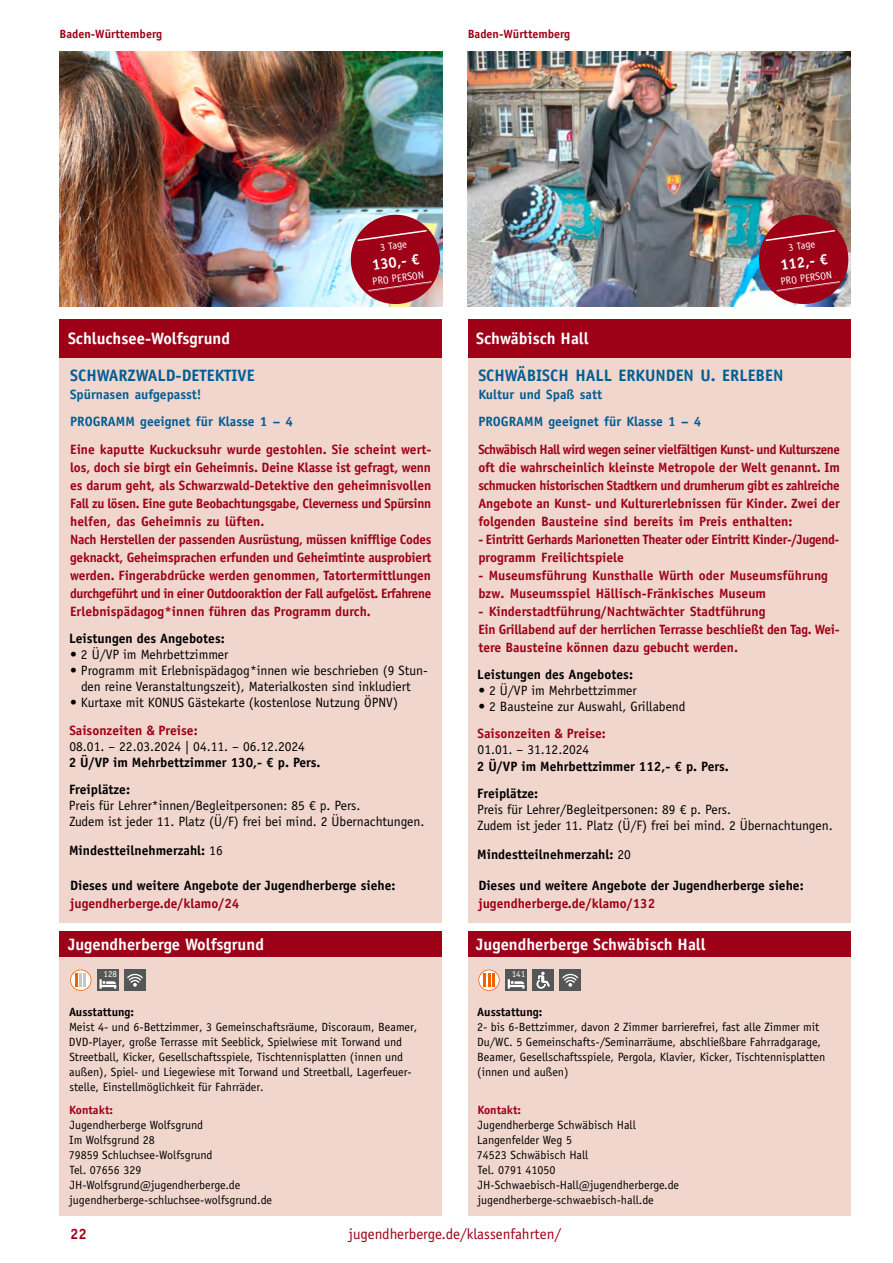
<style>
.page{position:relative;width:893px;height:1263px;background:#fff}
.page>*{position:absolute;margin:0;border:0;box-sizing:border-box;transform-origin:0 0}
.t1{font:700 16.5px "Officina Sans Std";color:#fff}
.t2{font:700 16.5px "Officina Sans Std";color:#005e94}
.t3{font:15px "Officina Sans Std";color:#9e0117}
.t4{font:700 15px "Officina Sans Std";color:#fff}
.t5{font:700 15px "Officina Sans Std";color:#9e0117}
.t6{font:700 13.5px/18px "Officina Sans Std";letter-spacing:-.005em;color:#9e0117}
.t7{font:13.5px/16.2px "Officina Sans Std";color:#000}
.t8{font:700 13.5px "Officina Sans Std";color:#000}
.t9{font:700 13.5px/26.7px "Officina Sans Std";color:#005e94}
.t10{font:700 13.5px/18px "Officina Sans Std";letter-spacing:-.03em;color:#9e0117}
.t11{font:12px/15px "Officina Sans Std";color:#000}
.t12{font:700 12px "Officina Sans Std";color:#9e0117}
.t13{font:700 12px "Officina Sans Std";color:#000}
.t14{font:10.5px "Officina Sans Std";color:#fff}
.t15{font:9px "Officina Sans Std";color:#fff}
.s1{font-weight:400}
</style>
<div class="page">
<img style="left:60px;top:51px;width:382px;height:230px">
<img style="left:59px;top:281px;width:289px;height:26px">
<svg style="left:348px;top:212px;width:95px;height:95px;background:#ae4857"></svg>
<div style="left:60px;top:319px;width:382px;height:604px;background:#f1d6ce"></div>
<div style="left:60px;top:319px;width:382px;height:38px;background:#9e0117"></div>
<div style="left:60px;top:931px;width:382px;height:285px;background:#f1d6ce"></div>
<div style="left:60px;top:931px;width:382px;height:26px;background:#9e0117"></div>
<div style="left:124px;top:969px;width:22px;height:22px;background:#555756"></div>
<svg style="left:127px;top:974px;width:16px;height:13px"></svg>
<div style="left:97px;top:969px;width:22px;height:22px;background:#555756"></div>
<svg style="left:99px;top:979px;width:17px;height:9px"></svg>
<svg style="left:70px;top:969px;width:21px;height:22px"></svg>
<img style="left:468px;top:51px;width:382px;height:230px">
<img style="left:467px;top:281px;width:289px;height:26px">
<img style="left:756px;top:212px;width:95px;height:95px">
<div style="left:468px;top:319px;width:382px;height:604px;background:#f1d6ce"></div>
<div style="left:468px;top:319px;width:382px;height:38px;background:#9e0117"></div>
<div style="left:468px;top:931px;width:382px;height:285px;background:#f1d6ce"></div>
<div style="left:468px;top:931px;width:382px;height:26px;background:#9e0117"></div>
<div style="left:560px;top:969px;width:21px;height:22px;background:#555756"></div>
<svg style="left:562px;top:974px;width:16px;height:13px"></svg>
<div style="left:533px;top:969px;width:21px;height:22px;background:#555756"></div>
<svg style="left:537px;top:972px;width:13px;height:17px"></svg>
<div style="left:505px;top:969px;width:22px;height:22px;background:#555756"></div>
<svg style="left:508px;top:979px;width:16px;height:9px"></svg>
<svg style="left:478px;top:969px;width:22px;height:22px"></svg>
<p class="t12" style="left:60px;top:26px;width:104px">Baden-Württemberg</p>
<p class="t12" style="left:468px;top:26px;width:104px">Baden-Württemberg</p>
<p class="t1" style="left:68px;top:328px;width:163px">Schluchsee-Wolfsgrund</p>
<p class="t2" style="left:70px;top:365px;width:186px">SCHWARZWALD-DETEKTIVE</p>
<p class="t9" style="left:70px;top:381px;width:224px">Spürnasen aufgepasst!<br>PROGRAMM geeignet für Klasse 1 – 4</p>
<p class="t14" style="left:379px;top:241px;width:29px;rotate:-8deg">3 Tage</p>
<p class="t4" style="left:371px;top:256px;width:49px;rotate:-8deg">130,- €</p>
<p class="t14" style="left:371px;top:276px;width:53px;rotate:-8deg">PRO PERSON</p>
<p class="t6" style="left:70px;top:440px;width:363px">Eine kaputte Kuckucksuhr wurde gestohlen. Sie scheint wert&shy;los, doch sie birgt ein Geheimnis. Deine Klasse ist gefragt, wenn es darum geht, als Schwarzwald-Detektive den geheimnisvollen Fall zu lösen. Eine gute Beobachtungsgabe, Cleverness und Spürsinn helfen, das Geheimnis zu lüften.<br>Nach Herstellen der passenden Ausrüstung, müssen knifflige Codes geknackt, Geheimsprachen erfunden und Geheimtinte ausprobiert werden. Fingerabdrücke werden genommen, Tatortermittlungen durchgeführt und in einer Outdooraktion der Fall aufgelöst. Erfahrene Erlebnispädagog*innen führen das Programm durch.</p>
<p class="t8" style="left:69px;top:630px;width:157px">Leistungen des Angebotes:</p>
<p class="t7" style="left:70px;top:646px;width:160px">• 2 Ü/VP im Mehrbettzimmer</p>
<p class="t7" style="left:70px;top:662px;width:359px;text-align:center">• Programm mit Erlebnispädagog*innen wie beschrieben (9 Stun&shy;den reine Veranstaltungszeit), Materialkosten sind inkludiert</p>
<p class="t7" style="left:70px;top:695px;width:329px">• Kurtaxe mit KONUS Gästekarte (kostenlose Nutzung ÖPNV)</p>
<p class="t6" style="left:69px;top:721px;width:130px">Saisonzeiten &amp; Preise:</p>
<p class="t7" style="left:69px;top:738px;width:237px">08.01. – 22.03.2024 | 04.11. – 06.12.2024</p>
<p class="t8" style="left:69px;top:754px;width:253px">2 Ü/VP im Mehrbettzimmer 130,- € p. Pers.</p>
<p class="t8" style="left:69px;top:781px;width:62px">Freiplätze:</p>
<p class="t7" style="left:69px;top:797px;width:357px">Preis für Lehrer*innen/Begleitpersonen: 85 € p. Pers.<br>Zudem ist jeder 11. Platz (Ü/F) frei bei mind. 2 Übernachtungen.</p>
<p class="t8" style="left:69px;top:842px;width:155px">Mindestteilnehmerzahl: <span class="s1">16</span></p>
<p class="t8" style="left:70px;top:876px;width:327px">Dieses und weitere Angebote der Jugendherberge siehe:</p>
<p class="t6" style="left:70px;top:894px;width:171px">jugendherberge.de/klamo/24</p>
<p class="t1" style="left:68px;top:934px;width:197px">Jugendherberge Wolfsgrund</p>
<p class="t15" style="left:104px;top:969px;width:15px">128</p>
<p class="t13" style="left:69px;top:1004px;width:67px">Ausstattung:</p>
<p class="t11" style="left:69px;top:1019px;width:350px">Meist 4- und 6-Bettzimmer, 3 Gemeinschaftsräume, Discoraum, Beamer, DVD-Player, große Terrasse mit Seeblick, Spielwiese mit Torwand und Streetball, Kicker, Gesellschaftsspiele, Tischtennisplatten (innen und außen), Spiel- und Liegewiese mit Torwand und Streetball, Lagerfeuer&shy;stelle, Einstellmöglichkeit für Fahrräder.</p>
<p class="t12" style="left:69px;top:1102px;width:45px">Kontakt:</p>
<p class="t11" style="left:69px;top:1117px;width:205px">Jugendherberge Wolfsgrund<br>Im Wolfsgrund 28<br>79859 Schluchsee-Wolfsgrund<br>Tel. 07656 329<br>JH-Wolfsgrund@jugendherberge.de jugendherberge-schluchsee-wolfsgrund.de</p>
<p class="t14" style="left:787px;top:241px;width:29px;rotate:-8deg">3 Tage</p>
<p class="t4" style="left:779px;top:256px;width:49px;rotate:-8deg">112,- €</p>
<p class="t14" style="left:780px;top:276px;width:53px;rotate:-8deg">PRO PERSON</p>
<p class="t1" style="left:476px;top:328px;width:114px">Schwäbisch Hall</p>
<p class="t2" style="left:478px;top:365px;width:307px">SCHWÄBISCH HALL ERKUNDEN U. ERLEBEN</p>
<p class="t9" style="left:478px;top:381px;width:224px">Kultur und Spaß satt<br>PROGRAMM geeignet für Klasse 1 – 4</p>
<p class="t6" style="left:478px;top:440px;width:363px;text-align:justify">Schwäbisch Hall wird wegen seiner vielfältigen Kunst- und Kulturszene oft die wahrscheinlich kleinste Metropole der Welt genannt. Im schmucken historischen Stadtkern und drumherum gibt es zahlreiche Angebote an Kunst- und Kulturerlebnissen für Kinder. Zwei der folgenden Bausteine sind bereits im Preis enthalten:</p>
<p class="t10" style="left:478px;top:530px;width:363px">- Eintritt Gerhards Marionetten Theater oder Eintritt Kinder-/Jugend&shy;programm Freilichtspiele</p>
<p class="t6" style="left:478px;top:566px;width:351px">- Museumsführung Kunsthalle Würth oder Museumsführung bzw. Museumsspiel Hällisch-Fränkisches Museum</p>
<p class="t6" style="left:478px;top:602px;width:363px">- Kinderstadtführung/Nachtwächter Stadtführung<br>Ein Grillabend auf der herrlichen Terrasse beschließt den Tag. Wei&shy;tere Bausteine können dazu gebucht werden.</p>
<p class="t8" style="left:477px;top:666px;width:157px">Leistungen des Angebotes:</p>
<p class="t7" style="left:478px;top:682px;width:160px">• 2 Ü/VP im Mehrbettzimmer</p>
<p class="t7" style="left:478px;top:698px;width:209px">• 2 Bausteine zur Auswahl, Grillabend</p>
<p class="t6" style="left:478px;top:724px;width:130px">Saisonzeiten &amp; Preise:</p>
<p class="t7" style="left:478px;top:742px;width:113px">01.01. – 31.12.2024</p>
<p class="t8" style="left:477px;top:757px;width:253px">2 Ü/VP im Mehrbettzimmer 112,- € p. Pers.</p>
<p class="t8" style="left:477px;top:784px;width:62px">Freiplätze:</p>
<p class="t7" style="left:477px;top:801px;width:357px">Preis für Lehrer/Begleitpersonen: 89 € p. Pers.<br>Zudem ist jeder 11. Platz (Ü/F) frei bei mind. 2 Übernachtungen.</p>
<p class="t8" style="left:477px;top:846px;width:155px">Mindestteilnehmerzahl: <span class="s1">20</span></p>
<p class="t8" style="left:478px;top:876px;width:327px">Dieses und weitere Angebote der Jugendherberge siehe:</p>
<p class="t6" style="left:478px;top:894px;width:178px">jugendherberge.de/klamo/132</p>
<p class="t1" style="left:476px;top:934px;width:231px">Jugendherberge Schwäbisch Hall</p>
<p class="t15" style="left:512px;top:969px;width:15px">141</p>
<p class="t13" style="left:477px;top:1004px;width:67px">Ausstattung:</p>
<p class="t11" style="left:477px;top:1019px;width:350px">2- bis 6-Bettzimmer, davon 2 Zimmer barrierefrei, fast alle Zimmer mit Du/WC. 5 Gemeinschafts-/Seminarräume, abschließbare Fahrradgarage, Beamer, Gesellschaftsspiele, Pergola, Klavier, Kicker, Tischtennisplatten (innen und außen)</p>
<p class="t12" style="left:477px;top:1102px;width:45px">Kontakt:</p>
<p class="t11" style="left:477px;top:1117px;width:204px">Jugendherberge Schwäbisch Hall<br>Langenfelder Weg 5<br>74523 Schwäbisch Hall<br>Tel. 0791 41050<br>JH-Schwaebisch-Hall@jugendherberge.de jugendherberge-schwaebisch-hall.de</p>
<p class="t5" style="left:70px;top:1225px;width:18px">22</p>
<p class="t3" style="left:349px;top:1225px;width:214px">jugendherberge.de/klassenfahrten/</p>
</div>
